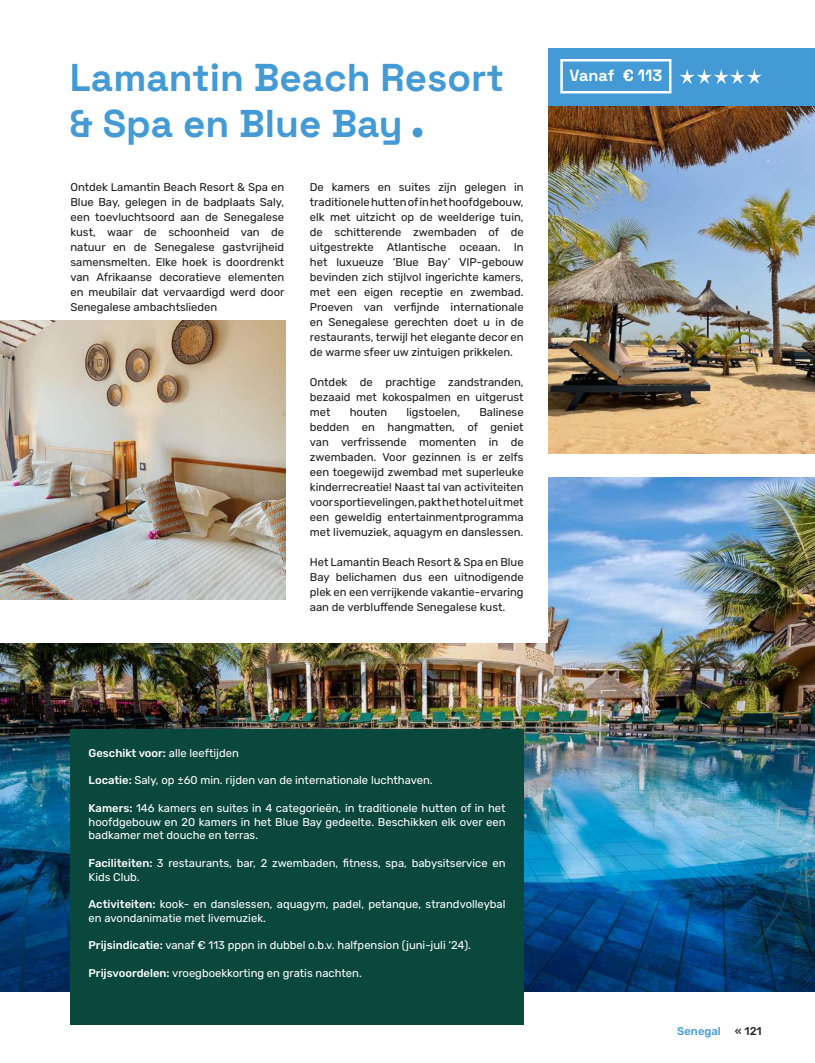
<style>
.page{position:relative;width:815px;height:1063px;background:#fff}
.page>*{position:absolute;margin:0;border:0;box-sizing:border-box;transform-origin:0 0}
.t1{font:300 38.75px/46.5px "Space Grotesk";color:#439ad5}
.t2{font:300 16.25px "Space Grotesk";color:#fff}
.t3{font:11.25px/15px "Rubik";color:#1c1c1c;text-align:justify}
.t4{font:11.25px/13.8px "Rubik";color:#fff}
.t5{font:500 11.25px "Rubik";color:#439ad5}
.t6{font:500 11.25px "Rubik";color:#292929}
.s1{font-weight:500}
</style>
<div class="page">
<img style="left:548px;top:105px;width:267px;height:348px">
<img style="left:1px;top:478px;width:814px;height:514px">
<div style="left:70px;top:729px;width:453px;height:296px;background:#0a473d"></div>
<div style="left:0;top:328px;width:548px;height:315px;background:#fff"></div>
<svg style="left:413px;top:128px;width:9px;height:9px"></svg>
<img style="left:1px;top:321px;width:285px;height:279px">
<div style="left:548px;top:48px;width:267px;height:57px;background:#439ad5"></div>
<div style="left:560px;top:59px;width:111px;height:34px;border:2px solid #fff"></div>
<svg style="left:680px;top:69px;width:82px;height:15px"></svg>
<h1 class="t1" style="left:70px;top:52px;width:436px">Lamantin Beach Resort &amp; Spa en Blue Bay</h1>
<p class="t3" style="left:70px;top:180px;width:216px">Ontdek Lamantin Beach Resort &amp; Spa en Blue Bay, gelegen in de badplaats Saly, een toevluchtsoord aan de Senegalese kust, waar de schoonheid van de natuur en de Senegalese gastvrijheid samensmelten. Elke hoek is doordrenkt van Afrikaanse decoratieve elementen en meubilair dat vervaardigd werd door Senegalese ambachtslieden</p>
<p class="t3" style="left:310px;top:180px;width:216px">De kamers en suites zijn gelegen in traditionele hutten of in het hoofdgebouw, elk met uitzicht op de weelderige tuin, de schitterende zwembaden of de uitgestrekte Atlantische oceaan. In het luxueuze ‘Blue Bay’ VIP-gebouw bevinden zich stijlvol ingerichte kamers, met een eigen receptie en zwembad.<br>Proeven van verfijnde internationale en Senegalese gerechten doet u in de restaurants, terwijl het elegante decor en de warme sfeer uw zintuigen prikkelen.</p>
<p class="t3" style="left:310px;top:375px;width:215px">Ontdek de prachtige zandstranden, bezaaid met kokospalmen en uitgerust met</p>
<p class="t3" style="left:310px;top:405px;width:215px;text-indent:169px">Balinese bedden en hangmatten, of geniet van verfrissende momenten in de zwembaden. Voor gezinnen is er zelfs een toegewijd zwembad met superleuke kinderrecreatie! Naast tal van activiteiten voor sportievelingen, pakt het hotel uit met een geweldig entertainmentprogramma met livemuziek, aquagym en danslessen.</p>
<p class="t3" style="left:310px;top:555px;width:215px">Het Lamantin Beach Resort &amp; Spa en Blue Bay belichamen dus een uitnodigende plek en een verrijkende vakantie-ervaring aan de verbluffende Senegalese kust.</p>
<p class="t3" style="left:350px;top:405px;width:39px">houten</p>
<p class="t3" style="left:406px;top:405px;width:55px">ligstoelen,</p>
<h2 class="t2" style="left:570px;top:64px;width:94px">Vanaf € 113</h2>
<p class="t4" style="left:89px;top:746px;width:152px"><span class="s1">Geschikt voor:</span> alle leeftijden</p>
<p class="t4" style="left:89px;top:774px;width:346px"><span class="s1">Locatie:</span> Saly, op ±60 min. rijden van de internationale luchthaven.</p>
<p class="t4" style="left:89px;top:801px;width:418px;text-align:justify"><span class="s1">Kamers:</span> 146 kamers en suites in 4 categorieën, in traditionele hutten of in het hoofdgebouw en 20 kamers in het Blue Bay gedeelte. Beschikken elk over een badkamer met douche en terras.</p>
<p class="t4" style="left:89px;top:856px;width:418px"><span class="s1">Faciliteiten:</span> 3 restaurants, bar, 2 zwembaden, fitness, spa, babysitservice en<br>Kids Club.</p>
<p class="t4" style="left:89px;top:898px;width:418px"><span class="s1">Activiteiten:</span> kook- en danslessen, aquagym, padel, petanque, strandvolleybal en avondanimatie met livemuziek.</p>
<p class="t4" style="left:89px;top:939px;width:384px"><span class="s1">Prijsindicatie:</span> vanaf € 113 pppn in dubbel o.b.v. halfpension (juni-juli ‘24).</p>
<p class="t4" style="left:89px;top:966px;width:275px"><span class="s1">Prijsvoordelen:</span> vroegboekkorting en gratis nachten.</p>
<p class="t5" style="left:677px;top:1024px;width:45px">Senegal</p>
<p class="t6" style="left:735px;top:1025px;width:28px">« 121</p>
</div>
